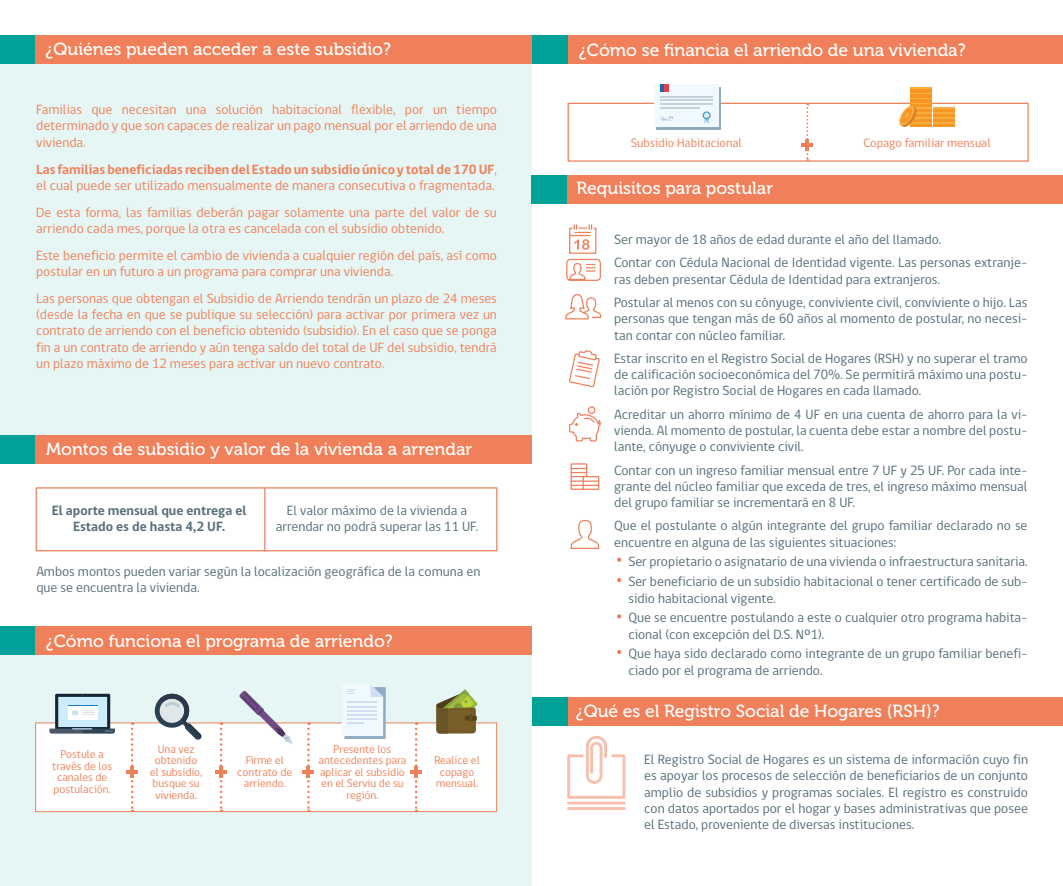
<style>
.page{position:relative;width:1063px;height:886px;background:#fff}
.page>*{position:absolute;margin:0;border:0;box-sizing:border-box;transform-origin:0 0}
.t1{font:17.5px "Museo 500";color:#fff}
.t2{font:13.75px/16.2px "gob CL";color:#556e78}
.t3{font:13.75px/16.2px "gob CL";color:#f08059}
.t4{font:700 13.75px/16.2px "gob CL";color:#556e78;text-align:center}
.t5{font:12.5px "gob CL";color:#f08059}
.t6{font:11.5px/11.5px "gob CL";color:#f08059;text-align:center}
.s1{font-weight:700}
</style>
<div class="page">
<div style="left:0;top:650px;width:532px;height:236px;background:#e6f6f5"></div>
<div style="left:534px;top:35px;width:529px;height:29px;background:#f08059"></div>
<div style="left:568px;top:103px;width:461px;height:59px;background:#fff;border:1px solid #f08059"></div>
<svg style="left:898px;top:88px;width:57px;height:39px"></svg>
<svg style="left:806px;top:104px;width:2px;height:57px"></svg>
<svg style="left:656px;top:87px;width:65px;height:42px"></svg>
<div style="left:654px;top:85px;width:64px;height:42px;background:#f0f9fd"></div>
<svg style="left:702px;top:111px;width:9px;height:13px"></svg>
<hr style="left:660px;top:100px;width:53px;height:1px;background:#c5d3dd">
<hr style="left:660px;top:96px;width:53px;height:1px;background:#c5d3dd">
<hr style="left:660px;top:103px;width:53px;height:2px;background:#c5d3dd">
<hr style="left:660px;top:107px;width:40px;height:2px;background:#c5d3dd">
<svg style="left:660px;top:85px;width:9px;height:7px"></svg>
<svg style="left:660px;top:116px;width:13px;height:6px"></svg>
<hr style="left:805px;top:139px;width:4px;height:11px;background:#f08059">
<hr style="left:802px;top:143px;width:11px;height:4px;background:#f08059">
<div style="left:512px;top:35px;width:55px;height:29px;background:#00a199"></div>
<div style="left:35px;top:722px;width:462px;height:90px;background:#fff;border:1px solid #f08059"></div>
<svg style="left:220px;top:722px;width:2px;height:90px"></svg>
<svg style="left:131px;top:722px;width:2px;height:90px"></svg>
<svg style="left:415px;top:722px;width:2px;height:90px"></svg>
<hr style="left:219px;top:766px;width:4px;height:12px;background:#f08059">
<hr style="left:215px;top:770px;width:12px;height:4px;background:#f08059">
<hr style="left:130px;top:766px;width:4px;height:12px;background:#f08059">
<hr style="left:126px;top:770px;width:12px;height:4px;background:#f08059">
<svg style="left:307px;top:722px;width:3px;height:90px"></svg>
<hr style="left:303px;top:770px;width:11px;height:4px;background:#f08059">
<hr style="left:414px;top:766px;width:4px;height:12px;background:#f08059">
<hr style="left:410px;top:770px;width:12px;height:4px;background:#f08059">
<svg style="left:153px;top:693px;width:49px;height:47px"></svg>
<svg style="left:239px;top:691px;width:54px;height:53px"></svg>
<svg style="left:342px;top:685px;width:44px;height:54px"></svg>
<svg style="left:435px;top:689px;width:43px;height:44px"></svg>
<svg style="left:49px;top:694px;width:66px;height:39px"></svg>
<svg style="left:617px;top:557px;width:4px;height:5px"></svg>
<svg style="left:617px;top:578px;width:4px;height:4px"></svg>
<svg style="left:617px;top:614px;width:4px;height:4px"></svg>
<svg style="left:617px;top:650px;width:4px;height:4px"></svg>
<div style="left:566px;top:259px;width:35px;height:22px;border:1px solid #f08059;border-radius:4px"></div>
<svg style="left:568px;top:263px;width:27px;height:18px"></svg>
<div style="left:588px;top:406px;width:7px;height:8px;border:1px solid #f08059;border-radius:50%"></div>
<svg style="left:569px;top:412px;width:32px;height:30px"></svg>
<svg style="left:569px;top:350px;width:31px;height:38px"></svg>
<svg style="left:565px;top:294px;width:37px;height:26px"></svg>
<div style="left:571px;top:463px;width:16px;height:27px;border:1px solid #f08059"></div>
<div style="left:583px;top:476px;width:16px;height:14px;background:#fff;border:1px solid #f08059"></div>
<svg style="left:571px;top:468px;width:28px;height:18px"></svg>
<svg style="left:570px;top:520px;width:30px;height:29px"></svg>
<svg style="left:569px;top:225px;width:28px;height:29px"></svg>
<div style="left:0;top:51px;width:532px;height:384px;background:#e6f6f5"></div>
<div style="left:1px;top:36px;width:531px;height:28px;background:#f08059"></div>
<div style="left:1px;top:435px;width:531px;height:29px;background:#f08059"></div>
<div style="left:1px;top:626px;width:530px;height:29px;background:#f08059"></div>
<div style="left:36px;top:487px;width:461px;height:64px;border:1px solid #f08059"></div>
<hr style="left:264px;top:487px;width:1px;height:64px;background:#f08059">
<div style="left:532px;top:697px;width:531px;height:28px;background:#f08059"></div>
<div style="left:532px;top:175px;width:531px;height:29px;background:#f08059"></div>
<svg style="left:567px;top:736px;width:58px;height:63px"></svg>
<hr style="left:567px;top:802px;width:59px;height:2px;background:#f7bfac">
<hr style="left:567px;top:807px;width:59px;height:3px;background:#f7bfac">
<div style="left:0;top:35px;width:35px;height:29px;background:#00a199"></div>
<div style="left:531px;top:175px;width:36px;height:28px;background:#00a199"></div>
<div style="left:532px;top:697px;width:35px;height:28px;background:#00a199"></div>
<div style="left:0;top:435px;width:35px;height:29px;background:#00a199"></div>
<div style="left:0;top:626px;width:34px;height:29px;background:#00a199"></div>
<p class="t1" style="left:46px;top:40px;width:347px">¿Quiénes pueden acceder a este subsidio?</p>
<p class="t3" style="left:36px;top:102px;width:462px;text-align:justify">Familias que necesitan una solución habitacional flexible, por un tiempo determinado y que son capaces de realizar un pago mensual por el arriendo de una vivienda.</p>
<p class="t3" style="left:36px;top:161px;width:462px"><span class="s1">Las familias beneficiadas reciben del Estado un subsidio único y total de 170 UF</span>, el cual puede ser utilizado mensualmente de manera consecutiva o fragmentada.</p>
<p class="t3" style="left:36px;top:204px;width:462px">De esta forma, las familias deberán pagar solamente una parte del valor de su arriendo cada mes, porque la otra es cancelada con el subsidio obtenido.</p>
<p class="t3" style="left:36px;top:247px;width:462px">Este beneficio permite el cambio de vivienda a cualquier región del país, así como postular en un futuro a un programa para comprar una vivienda.</p>
<p class="t3" style="left:36px;top:291px;width:462px;text-align:justify">Las personas que obtengan el Subsidio de Arriendo tendrán un plazo de 24 meses (desde la fecha en que se publique su selección) para activar por primera vez un contrato de arriendo con el beneficio obtenido (subsidio). En el caso que se ponga fin a un contrato de arriendo y aún tenga saldo del total de UF del subsidio, tendrá un plazo máximo de 12 meses para activar un nuevo contrato.</p>
<p class="t1" style="left:46px;top:440px;width:428px">Montos de subsidio y valor de la vivienda a arrendar</p>
<p class="t4" style="left:52px;top:502px;width:196px">El aporte mensual que entrega el<br>Estado es de hasta 4,2 UF.</p>
<p class="t2" style="left:276px;top:502px;width:204px;text-align:center">El valor máximo de la vivienda a arrendar no podrá superar las 11 UF.</p>
<p class="t2" style="left:36px;top:563px;width:446px">Ambos montos pueden variar según la localización geográfica de la comuna en que se encuentra la vivienda.</p>
<p class="t1" style="left:46px;top:631px;width:349px">¿Cómo funciona el programa de arriendo?</p>
<p class="t6" style="left:52px;top:749px;width:61px">Postule a través de los canales de postulación.</p>
<p class="t6" style="left:150px;top:743px;width:54px">Una vez obtenido el subsidio, busque su vivienda.</p>
<p class="t6" style="left:237px;top:755px;width:57px">Firme el contrato de arriendo.</p>
<p class="t6" style="left:319px;top:743px;width:89px">Presente los antecedentes para aplicar el subsidio en el Serviu de su región.</p>
<p class="t6" style="left:434px;top:755px;width:47px">Realice el copago mensual.</p>
<p class="t1" style="left:579px;top:40px;width:388px">¿Cómo se financia el arriendo de una vivienda?</p>
<p class="t5" style="left:631px;top:134px;width:112px">Subsidio Habitacional</p>
<p class="t5" style="left:864px;top:134px;width:129px">Copago familiar mensual</p>
<p class="t1" style="left:577px;top:178px;width:198px">Requisitos para postular</p>
<p class="t2" style="left:614px;top:232px;width:329px">Ser mayor de 18 años de edad durante el año del llamado.</p>
<p class="t2" style="left:614px;top:255px;width:415px">Contar con Cédula Nacional de Identidad vigente. Las personas extranje&shy;ras deben presentar Cédula de Identidad para extranjeros.</p>
<p class="t2" style="left:614px;top:295px;width:415px;text-align:justify">Postular al menos con su cónyuge, conviviente civil, conviviente o hijo. Las personas que tengan más de 60 años al momento de postular, no necesi&shy;tan contar con núcleo familiar.</p>
<p class="t2" style="left:614px;top:350px;width:415px;text-align:justify">Estar inscrito en el Registro Social de Hogares (RSH) y no superar el tramo de calificación socioeconómica del 70%. Se permitirá máximo una postu&shy;lación por Registro Social de Hogares en cada llamado.</p>
<p class="t2" style="left:614px;top:406px;width:415px;text-align:justify">Acreditar un ahorro mínimo de 4 UF en una cuenta de ahorro para la vi&shy;vienda. Al momento de postular, la cuenta debe estar a nombre del postu&shy;lante, cónyuge o conviviente civil.</p>
<p class="t2" style="left:614px;top:462px;width:415px;text-align:justify">Contar con un ingreso familiar mensual entre 7 UF y 25 UF. Por cada inte&shy;grante del núcleo familiar que exceda de tres, el ingreso máximo mensual del grupo familiar se incrementará en 8 UF.</p>
<p class="t2" style="left:614px;top:518px;width:415px">Que el postulante o algún integrante del grupo familiar declarado no se encuentre en alguna de las siguientes situaciones:</p>
<p class="t2" style="left:628px;top:554px;width:401px">Ser propietario o asignatario de una vivienda o infraestructura sanitaria.</p>
<p class="t2" style="left:628px;top:574px;width:401px">Ser beneficiario de un subsidio habitacional o tener certificado de sub&shy;sidio habitacional vigente.</p>
<p class="t2" style="left:628px;top:610px;width:401px">Que se encuentre postulando a este o cualquier otro programa habita&shy;cional (con excepción del D.S. Nº1).</p>
<p class="t2" style="left:628px;top:646px;width:401px">Que haya sido declarado como integrante de un grupo familiar benefi&shy;ciado por el programa de arriendo.</p>
<p class="t1" style="left:576px;top:701px;width:366px">¿Qué es el Registro Social de Hogares (RSH)?</p>
<p class="t2" style="left:644px;top:752px;width:385px;text-align:justify">El Registro Social de Hogares es un sistema de información cuyo fin es apoyar los procesos de selección de beneficiarios de un conjunto amplio de subsidios y programas sociales. El registro es construido con datos aportados por el hogar y bases administrativas que posee el Estado, proveniente de diversas instituciones.</p>
</div>
